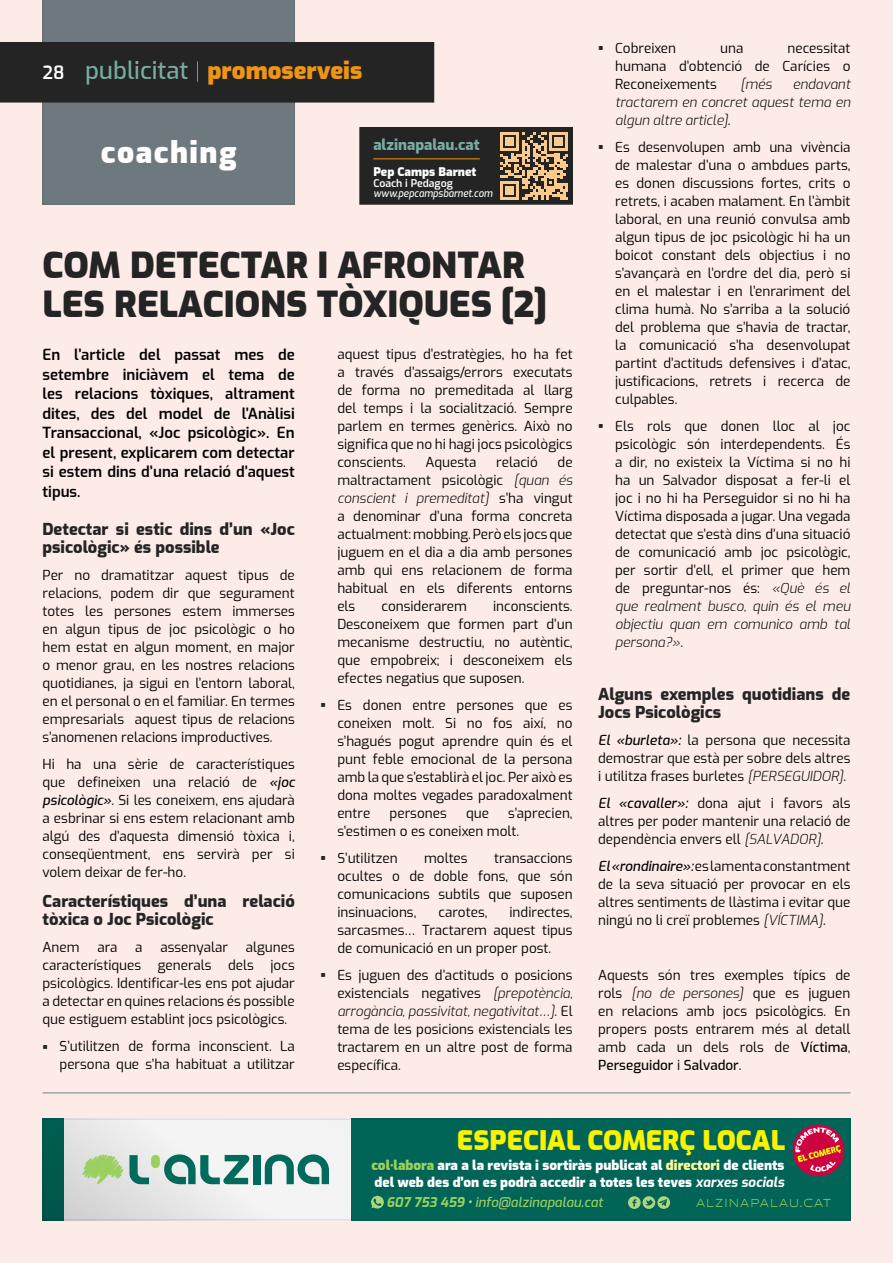
<style>
.page{position:relative;width:893px;height:1263px;background:#fcebe6}
.page>*{position:absolute;margin:0;border:0;box-sizing:border-box;transform-origin:0 0}
.t1{font:900 36px/39px "Exo";color:#242424}
.SERV{font:900 30px "Exo";letter-spacing:.05em;color:#fff}
.t2{font:900 27.15px "Exo";color:#f8f400}
.t3{font:900 24px "Exo";color:#ee9614}
.t4{font:600 18px "Exo";color:#fff}
.PH2{font:800 16.5px/18px "Exo";color:#242424}
.t5{font:600 15px/19.5px "Exo";color:#000;text-align:justify}
.AUTOR{font:800 15px "Exo";color:#78aba3}
.t6{font:13.5px/18px "Exo";color:#000;text-align:justify}
.t7{font:900 13.5px/16.2px "Exo";color:#fff}
.t8{font:italic 300 13.5px/18px "Exo";color:#000;text-align:justify}
.t9{font:italic 500 13.2px "Exo";color:#9bd060}
.t10{font:12px "Syncopate";letter-spacing:.1em;color:#9bd060;scale:.93 1}
.AUTOR-2{font:900 12px "Exo";color:#fff}
.AUTOR-3{font:italic 500 10.5px "Exo";color:#fff;scale:.9 1}
.AUTOR-4{font:600 10.5px "Exo";color:#fff}
.s1{font-weight:500;color:#78aba3}
.s2{font-weight:100;color:#fff}
.s3{font-weight:500;font-style:italic}
.s4{font-weight:900;font-size:18px;color:#242424}
.s5{font-weight:300;font-style:italic}
.s6{font-weight:400;font-style:normal}
.s7{font-weight:500}
.s8{color:#9bd060}
.s9{color:#fef99a}
.s10{font-weight:700;font-style:italic}
.s11{font-weight:700}
.s12{font-weight:700;color:#aed67a}
.s13{color:#aed67a}
</style>
<div class="page">
<hr style="left:43px;top:1092px;width:807px;height:2px;background:#9ea6ac">
<svg style="left:64px;top:1121px;width:287px;height:96px"></svg>
<div style="left:351px;top:1118px;width:499px;height:102px;background:#006a5c"></div>
<div style="left:43px;top:1118px;width:21px;height:102px;background:#00594d"></div>
<div style="left:253px;top:1155px;width:7px;height:29px;background:#006a5c"></div>
<svg style="left:265px;top:1154px;width:64px;height:30px"></svg>
<svg style="left:164px;top:1154px;width:85px;height:30px"></svg>
<div style="left:151px;top:1155px;width:9px;height:13px;background:#9bd060;border-radius:4px"></div>
<svg style="left:82px;top:1154px;width:67px;height:30px"></svg>
<svg style="left:628px;top:1196px;width:42px;height:13px"></svg>
<svg style="left:792px;top:1124px;width:53px;height:52px"></svg>
<svg style="left:371px;top:1196px;width:13px;height:12px"></svg>
<div style="left:43px;top:1118px;width:807px;height:102px;border:2px solid #ebebeb"></div>
<div style="left:43px;top:0;width:252px;height:204px;background:#6e787f"></div>
<div style="left:360px;top:128px;width:212px;height:76px;background:#242424"></div>
<div style="left:360px;top:127px;width:213px;height:77px;border:1px solid #242424"></div>
<hr style="left:373px;top:158px;width:107px;height:1px;background:#ee9614">
<svg style="left:500px;top:132px;width:68px;height:68px"></svg>
<div style="left:0;top:42px;width:434px;height:60px;background:#242424"></div>
<p class="t4" style="left:43px;top:58px;width:23px">28</p>
<p class="t3" style="left:85px;top:51px;width:279px"><span class="s1">publicitat</span> <span class="s2">|</span> promoserveis</p>
<p class="SERV" style="left:101px;top:129px;width:137px">coaching</p>
<p class="AUTOR" style="left:373px;top:133px;width:108px">alzinapalau.cat</p>
<p class="AUTOR-2" style="left:373px;top:163px;width:105px">Pep Camps Barnet</p>
<p class="AUTOR-4" style="left:373px;top:175px;width:81px">Coach i Pedagog</p>
<p class="AUTOR-3" style="left:373px;top:186px;width:134px">www.pepcampsbarnet.com</p>
<h1 class="t1" style="left:43px;top:243px;width:506px">COM DETECTAR I AFRONTAR<br>LES RELACIONS TÒXIQUES [2]</h1>
<p class="t5" style="left:43px;top:344px;width:254px">En l’article del passat mes de setembre iniciàvem el tema de les relacions tòxiques, altrament dites, des del model de l’Anàlisi Transaccional, «Joc psicològic». En el present, explicarem com detectar si estem dins d’una relació d’aquest tipus.</p>
<p class="PH2" style="left:43px;top:518px;width:254px">Detectar si estic dins d’un «Joc psicològic» és possible</p>
<p class="t6" style="left:43px;top:565px;width:254px">Per no dramatitzar aquest tipus de relacions, podem dir que segurament totes les persones estem immerses en algun tipus de joc psicològic o ho hem estat en algun moment, en major o menor grau, en les nostres relacions quotidianes, ja sigui en l’entorn laboral, en el personal o en el familiar. En termes empresarials aquest tipus de relacions s’anomenen relacions improductives.</p>
<p class="t6" style="left:43px;top:754px;width:254px">Hi ha una sèrie de característiques que defineixen una relació de <span class="s3">«joc psicològic»</span>. Si les coneixem, ens ajudarà a esbrinar si ens estem relacionant amb algú des d’aquesta dimensió tòxica i, conseqüentment, ens servirà per si volem deixar de fer-ho.</p>
<p class="PH2" style="left:43px;top:891px;width:254px">Característiques d’una relació tòxica o Joc Psicològic</p>
<p class="t6" style="left:43px;top:938px;width:39px">Anem</p>
<p class="t6" style="left:97px;top:938px;width:22px">ara</p>
<p class="t6" style="left:135px;top:938px;width:9px">a</p>
<p class="t6" style="left:160px;top:938px;width:69px">assenyalar</p>
<p class="t6" style="left:43px;top:938px;width:254px;text-indent:203px">algunes característiques generals dels jocs psicològics. Identificar-les ens pot ajudar a detectar en quines relacions és possible que estiguem establint jocs psicològics.</p>
<p class="t6" style="left:43px;top:1037px;width:254px;text-align:right"><span class="s4">•</span> S’utilitzen de forma inconscient. La persona que s’ha habituat a utilitzar</p>
<p class="t6" style="left:337px;top:344px;width:237px">aquest tipus d’estratègies, ho ha fet a través d’assaigs/errors executats de forma no premeditada al llarg del temps i la socialització. Sempre parlem en termes genèrics. Això no significa que no hi hagi jocs psicològics conscients.</p>
<p class="t6" style="left:425px;top:452px;width:52px">Aquesta</p>
<p class="t6" style="left:496px;top:452px;width:43px">relació</p>
<p class="t6" style="left:337px;top:452px;width:237px;text-indent:220px">de maltractament psicològic <span class="s5">[quan és conscient i premeditat]</span> s’ha vingut a denominar d’una forma concreta actualment: mobbing. Però els jocs que juguem en el dia a dia amb persones amb qui ens relacionem de forma habitual en els diferents entorns els</p>
<p class="t6" style="left:381px;top:596px;width:87px">considerarem</p>
<p class="t6" style="left:337px;top:596px;width:237px;text-indent:156px">inconscients.<br>Desconeixem que formen part d’un mecanisme destructiu, no autèntic, que empobreix; i desconeixem els efectes negatius que suposen.</p>
<p class="t6" style="left:337px;top:695px;width:237px;text-indent:-17px"><span class="s4">•</span> Es donen entre persones que es coneixen molt. Si no fos així, no s’hagués pogut aprendre quin és el punt feble emocional de la persona amb la que s’establirà el joc. Per això es dona moltes vegades paradoxalment entre</p>
<p class="t6" style="left:337px;top:803px;width:237px;text-indent:171px">s’aprecien, s’estimen o es coneixen molt.</p>
<p class="t6" style="left:320px;top:848px;width:79px"><span class="s4">•</span> S’utilitzen</p>
<p class="t6" style="left:424px;top:848px;width:45px">moltes</p>
<p class="t6" style="left:390px;top:803px;width:59px">persones</p>
<p class="t6" style="left:466px;top:803px;width:25px">que</p>
<p class="t6" style="left:337px;top:848px;width:237px;text-indent:157px">transaccions ocultes o de doble fons, que són comunicacions subtils que suposen insinuacions,</p>
<p class="t6" style="left:337px;top:902px;width:237px;text-indent:172px">indirectes, sarcasmes… Tractarem aquest tipus de comunicació en un proper post.</p>
<p class="t6" style="left:337px;top:965px;width:237px;text-indent:-17px"><span class="s4">•</span> Es juguen des d’actituds o posicions existencials negatives <span class="s5">[prepotència, arrogància, passivitat, negativitat…]</span>. El tema de les posicions existencials les tractarem en un altre post de forma específica.</p>
<p class="t6" style="left:438px;top:902px;width:51px">carotes,</p>
<p class="t6" style="left:598px;top:38px;width:79px"><span class="s4">•</span> Cobreixen</p>
<p class="t6" style="left:720px;top:38px;width:25px">una</p>
<p class="t6" style="left:615px;top:38px;width:237px;text-indent:172px">necessitat humana d’obtenció de Carícies o Reconeixements</p>
<p class="t8" style="left:741px;top:74px;width:33px">[més</p>
<p class="t8" style="left:615px;top:74px;width:237px;text-indent:178px">endavant tractarem en concret aquest tema en algun altre article]<span class="s6">.</span></p>
<p class="t6" style="left:615px;top:137px;width:237px;text-indent:-17px"><span class="s4">•</span> Es desenvolupen amb una vivència de malestar d’una o ambdues parts, es donen discussions fortes, crits o retrets, i acaben malament. En l’àmbit laboral, en una reunió convulsa amb algun tipus de joc psicològic hi ha un boicot constant dels objectius i no s’avançarà en l’ordre del dia, però si en el malestar i en l’enrariment del clima humà. No s’arriba a la solució del problema que s’havia de tractar, la comunicació s’ha desenvolupat partint d’actituds defensives i d’atac, justificacions, retrets i recerca de culpables.</p>
<p class="t6" style="left:615px;top:416px;width:237px;text-indent:-17px"><span class="s4">•</span> Els rols que donen lloc al joc psicològic són interdependents. És a dir, no existeix la Víctima si no hi ha un Salvador disposat a fer-li el joc i no hi ha Perseguidor si no hi ha Víctima disposada a jugar. Una vegada detectat que s’està dins d’una situació de comunicació amb joc psicològic, per sortir d’ell, el primer que hem de preguntar-nos és: <span class="s5">«Què és el que realment busco, quin és el meu objectiu quan em comunico amb tal persona?»</span>.</p>
<p class="PH2" style="left:598px;top:684px;width:254px">Alguns exemples quotidians de<br>Jocs Psicològics</p>
<p class="t6" style="left:598px;top:730px;width:254px"><span class="s3">El «burleta»:</span> la persona que necessita demostrar que està per sobre dels altres i utilitza frases burletes <span class="s5">[PERSEGUIDOR]</span>.</p>
<p class="t6" style="left:598px;top:793px;width:254px"><span class="s3">El «cavaller»:</span> dona ajut i favors als altres per poder mantenir una relació de dependència envers ell <span class="s5">[SALVADOR]</span>.</p>
<p class="t6" style="left:598px;top:856px;width:254px"><span class="s3">El «rondinaire»:</span> es lamenta constantment de la seva situació per provocar en els altres sentiments de llàstima i evitar que ningú no li creï problemes <span class="s5">[VÍCTIMA]</span>.</p>
<p class="t6" style="left:598px;top:965px;width:254px">Aquests són tres exemples típics de rols <span class="s5">[no de persones]</span> que es juguen en relacions amb jocs psicològics. En propers posts entrarem més al detall amb cada un dels rols de <span class="s7">Víctima</span>, <span class="s7">Perseguidor</span> i <span class="s7">Salvador</span>.</p>
<p class="t2" style="left:457px;top:1120px;width:330px">ESPECIAL COMERÇ LOCAL</p>
<p class="t7" style="left:371px;top:1156px;width:415px"><span class="s8">col·labora</span> ara a la revista i sortiràs publicat al <span class="s9">directori</span> de clients del web des d’on es podrà accedir a totes les teves <span class="s10">xarxes socials</span></p>
<p class="t9" style="left:386px;top:1193px;width:218px"><span class="s11">607 753 459</span> <span class="s12">•</span> info<span class="s13">@</span>alzinapalau<span class="s13">.</span>cat</p>
<p class="t10" style="left:696px;top:1196px;width:147px">ALZINAPALAU<span class="s13">.</span>CAT</p>
</div>
